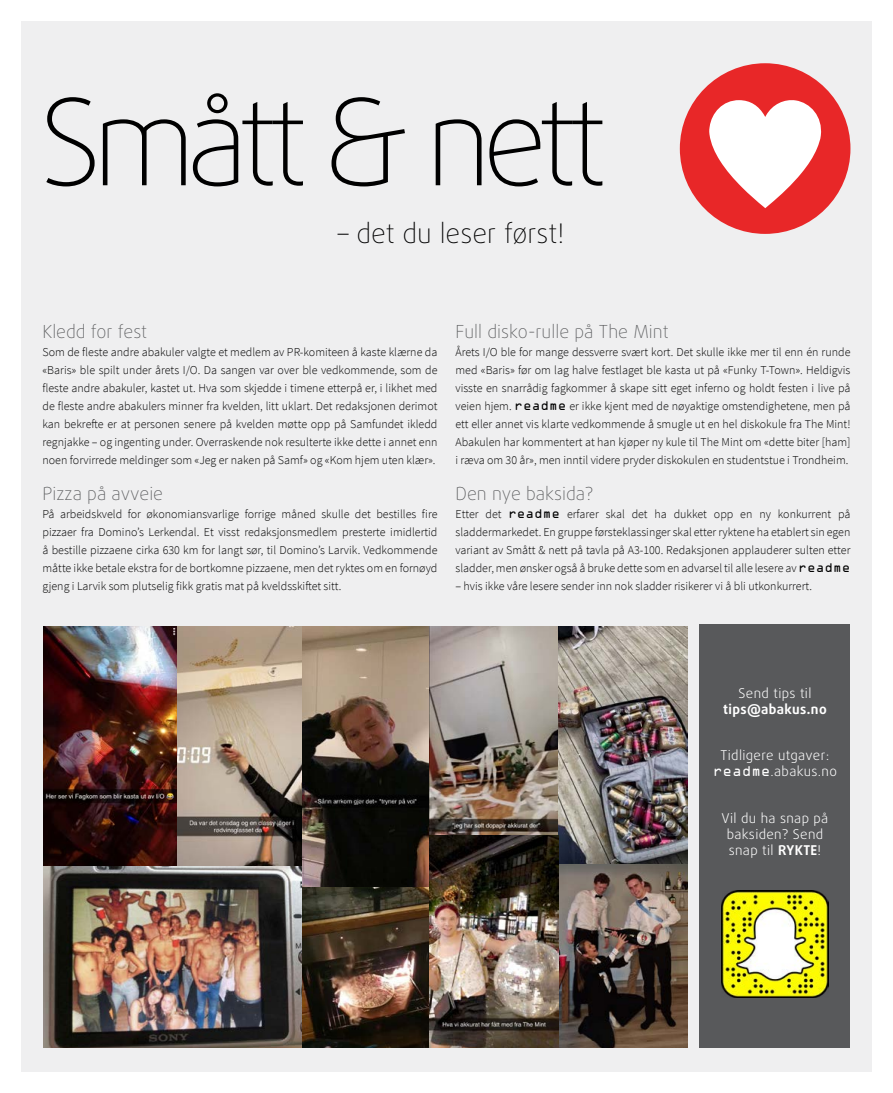
<style>
.page{position:relative;width:893px;height:1093px;background:#fff}
.page>*{position:absolute;margin:0;border:0;box-sizing:border-box;transform-origin:0 0}
.t1{font:100 120px "Daxline Pro";letter-spacing:-.08em;color:#000}
.t2{font:100 27px "Daxline Pro";color:#000}
.t3{font:100 18px "Daxline Pro";color:#58595b}
.t4{font:300 13.5px/16.2px "Daxline Pro";letter-spacing:.025em;color:#fff;text-align:center}
.t5{font:700 13.5px "Daxline Pro";letter-spacing:.025em;color:#fff}
.t6{font:300 12px/18px "Source Sans Pro";color:#000;text-align:justify}
.s1{font-family:"OCRA Std";font-weight:400}
.s2{font-weight:700}
</style>
<div class="page">
<div style="left:21px;top:21px;width:851px;height:1050px;background:#efeff0"></div>
<div style="left:680px;top:63px;width:170px;height:171px;background:#e82728;border-radius:50%"></div>
<svg style="left:709px;top:100px;width:113px;height:108px"></svg>
<div style="left:699px;top:624px;width:151px;height:424px;background:#58595b"></div>
<img style="left:722px;top:891px;width:106px;height:106px">
<img style="left:302px;top:887px;width:127px;height:161px">
<img style="left:558px;top:864px;width:130px;height:184px">
<img style="left:302px;top:627px;width:127px;height:260px">
<img style="left:429px;top:627px;width:129px;height:209px">
<img style="left:558px;top:627px;width:130px;height:237px">
<img style="left:429px;top:836px;width:129px;height:212px">
<img style="left:44px;top:865px;width:258px;height:183px">
<img style="left:176px;top:627px;width:126px;height:238px">
<img style="left:44px;top:627px;width:132px;height:238px">
<h1 class="t1" style="left:40px;top:63px;width:570px">Smått &amp; nett</h1>
<h2 class="t2" style="left:338px;top:215px;width:228px">– det du leser først!</h2>
<h3 class="t3" style="left:43px;top:320px;width:106px">Kledd for fest</h3>
<p class="t6" style="left:43px;top:343px;width:396px">Som de fleste andre abakuler valgte et medlem av PR-komiteen å kaste klærne da «Baris» ble spilt under årets I/O. Da sangen var over ble vedkommende, som de fleste andre abakuler, kastet ut. Hva som skjedde i timene etterpå er, i likhet med de fleste andre abakulers minner fra kvelden, litt uklart. Det redaksjonen derimot kan bekrefte er at personen senere på kvelden møtte opp på Samfundet ikledd regnjakke – og ingenting under. Overraskende nok resulterte ikke dette i annet enn noen forvirrede meldinger som «Jeg er naken på Samf» og «Kom hjem uten klær».</p>
<h3 class="t3" style="left:43px;top:482px;width:122px">Pizza på avveie</h3>
<p class="t6" style="left:43px;top:505px;width:396px">På arbeidskveld for økonomiansvarlige forrige måned skulle det bestilles fire pizzaer fra Domino’s Lerkendal. Et visst redaksjonsmedlem presterte imidlertid å bestille pizzaene cirka 630 km for langt sør, til Domino’s Larvik. Vedkommende måtte ikke betale ekstra for de bortkomne pizzaene, men det ryktes om en fornøyd gjeng i Larvik som plutselig fikk gratis mat på kveldsskiftet sitt.</p>
<h3 class="t3" style="left:455px;top:320px;width:215px">Full disko-rulle på The Mint</h3>
<p class="t6" style="left:455px;top:343px;width:396px">Årets I/O ble for mange dessverre svært kort. Det skulle ikke mer til enn én runde med «Baris» før om lag halve festlaget ble kasta ut på «Funky T-Town». Heldigvis visste en snarrådig fagkommer å skape sitt eget inferno og holdt festen i live på veien hjem. <span class="s1">readme</span> er ikke kjent med de nøyaktige omstendighetene, men på ett eller annet vis klarte vedkommende å smugle ut en hel diskokule fra The Mint!<br>Abakulen har kommentert at han kjøper ny kule til The Mint om «dette biter [ham] i ræva om 30 år», men inntil videre pryder diskokulen en studentstue i Trondheim.</p>
<h3 class="t3" style="left:455px;top:482px;width:139px">Den nye baksida?</h3>
<p class="t6" style="left:455px;top:505px;width:396px">Etter det <span class="s1">readme</span> erfarer skal det ha dukket opp en ny konkurrent på sladdermarkedet. En gruppe førsteklassinger skal etter ryktene ha etablert sin egen variant av Smått &amp; nett på tavla på A3-100. Redaksjonen applauderer sulten etter sladder, men ønsker også å bruke dette som en advarsel til alle lesere av <span class="s1">readme</span></p>
<p class="t6" style="left:455px;top:577px;width:358px">– hvis ikke våre lesere sender inn nok sladder risikerer vi å bli utkonkurrert.</p>
<p class="t4" style="left:739px;top:685px;width:74px">Send tips til</p>
<p class="t5" style="left:723px;top:700px;width:105px">tips@abakus.no</p>
<p class="t4" style="left:713px;top:747px;width:125px">Tidligere utgaver: <span class="s1">readme</span>.abakus.no</p>
<p class="t4" style="left:722px;top:810px;width:108px">Vil du ha snap på baksiden? Send snap til <span class="s2">RYKTE</span>!</p>
</div>
